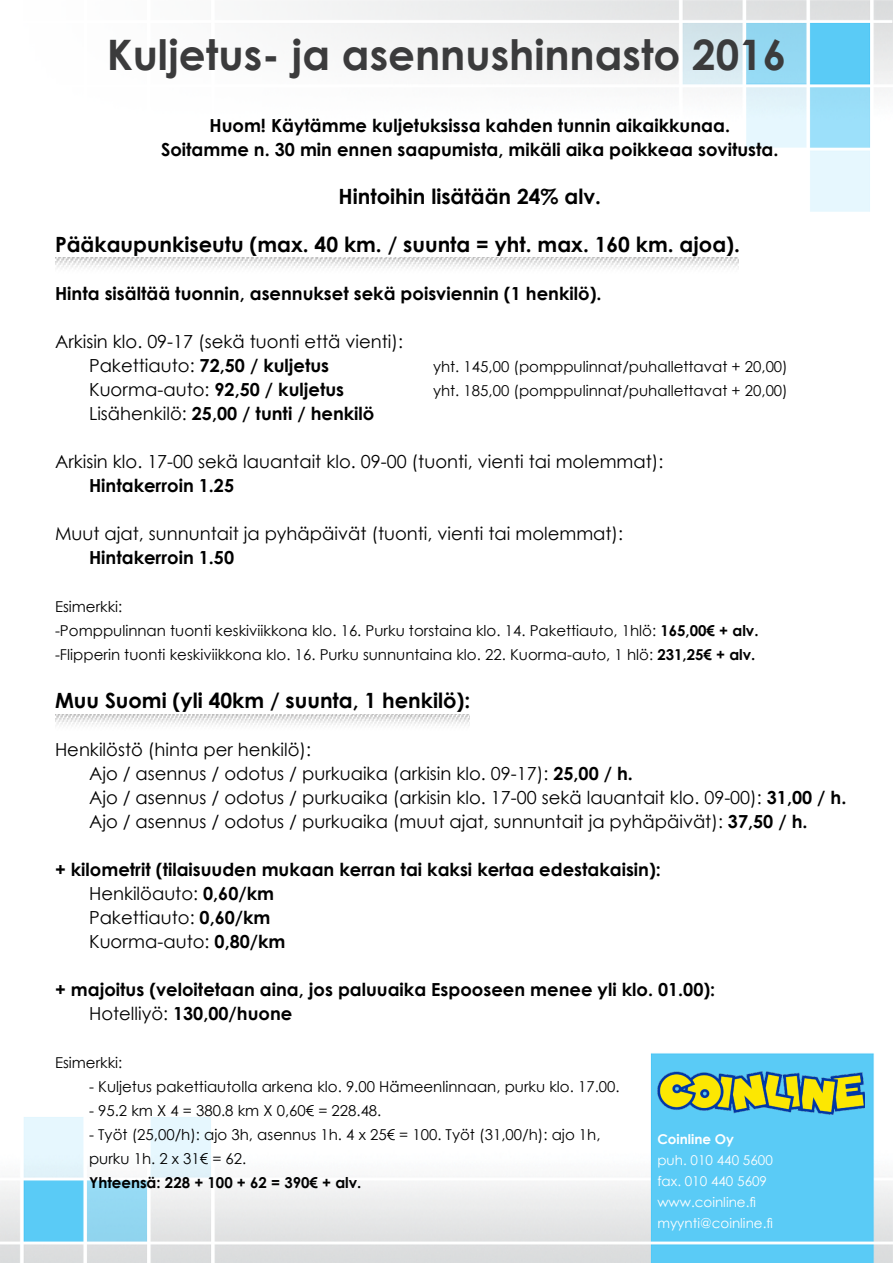
<style>
.page{position:relative;width:893px;height:1263px;background:#fff}
.page>*{position:absolute;margin:0;border:0;box-sizing:border-box;transform-origin:0 0}
.t1{font:700 42px "Century Gothic";color:#3b3b3c}
.t2{font:700 21px "Century Gothic";color:#000}
.t3{font:700 18px/24px "Century Gothic";color:#000}
.t4{font:18px/24px "Century Gothic";color:#000}
.t5{font:15px/24px "Century Gothic";color:#000}
.t6{font:700 15px "Century Gothic";color:#000}
.t7{font:13.5px/21px "Century Gothic";color:#fff}
.t8{font:700 13.5px "Century Gothic";color:#fff}
.s1{font-weight:700}
.s2{font-weight:400}
</style>
<div class="page">
<img style="left:0;top:0;width:893px;height:1263px">
<img style="left:657px;top:1072px;width:207px;height:43px">
<img style="left:56px;top:257px;width:683px;height:19px">
<img style="left:56px;top:714px;width:414px;height:20px">
<h1 class="t1" style="left:107px;top:28px;width:681px">Kuljetus- ja asennushinnasto 2016</h1>
<p class="t3" style="left:161px;top:113px;width:619px;text-align:center">Huom! Käytämme kuljetuksissa kahden tunnin aikaikkunaa.<br>Soitamme n. 30 min ennen saapumista, mikäli aika poikkeaa sovitusta.</p>
<p class="t2" style="left:338px;top:183px;width:264px">Hintoihin lisätään 24% alv.</p>
<p class="t2" style="left:55px;top:231px;width:687px">Pääkaupunkiseutu (max. 40 km. / suunta = yht. max. 160 km. ajoa).</p>
<p class="t3" style="left:55px;top:281px;width:548px">Hinta sisältää tuonnin, asennukset sekä poisviennin (1 henkilö).</p>
<p class="t4" style="left:89px;top:329px;width:316px;text-indent:-34px">Arkisin klo. 09-17 (sekä tuonti että vienti):<br>Pakettiauto: <span class="s1">72,50 / kuljetus</span></p>
<p class="t5" style="left:433px;top:354px;width:356px">yht. 145,00 (pomppulinnat/puhallettavat + 20,00)</p>
<p class="t3" style="left:89px;top:377px;width:257px"><span class="s2">Kuorma-auto:</span> 92,50 / kuljetus</p>
<p class="t5" style="left:433px;top:378px;width:356px">yht. 185,00 (pomppulinnat/puhallettavat + 20,00)</p>
<p class="t3" style="left:89px;top:401px;width:287px"><span class="s2">Lisähenkilö:</span> 25,00 / tunti / henkilö</p>
<p class="t4" style="left:55px;top:449px;width:610px">Arkisin klo. 17-00 sekä lauantait klo. 09-00 (tuonti, vienti tai molemmat):</p>
<p class="t3" style="left:89px;top:473px;width:147px">Hintakerroin 1.25</p>
<p class="t4" style="left:55px;top:521px;width:570px">Muut ajat, sunnuntait ja pyhäpäivät (tuonti, vienti tai molemmat):</p>
<p class="t3" style="left:89px;top:545px;width:147px">Hintakerroin 1.50</p>
<p class="t5" style="left:55px;top:594px;width:705px">Esimerkki:<br>-Pomppulinnan tuonti keskiviikkona klo. 16. Purku torstaina klo. 14. Pakettiauto, 1hlö: <span class="s1">165,00€ + alv. </span>-Flipperin tuonti keskiviikkona klo. 16. Purku sunnuntaina klo. 22. Kuorma-auto, 1 hlö: <span class="s1">231,25€ + alv.</span></p>
<p class="t2" style="left:55px;top:687px;width:417px">Muu Suomi (yli 40km / suunta, 1 henkilö):</p>
<p class="t4" style="left:89px;top:737px;width:759px;text-indent:-34px">Henkilöstö (hinta per henkilö):<br>Ajo / asennus / odotus / purkuaika (arkisin klo. 09-17): <span class="s1">25,00 / h.<br></span>Ajo / asennus / odotus / purkuaika (arkisin klo. 17-00 sekä lauantait klo. 09-00): <span class="s1">31,00 / h.<br></span>Ajo / asennus / odotus / purkuaika (muut ajat, sunnuntait ja pyhäpäivät): <span class="s1">37,50 / h.</span></p>
<p class="t3" style="left:89px;top:857px;width:573px;text-indent:-34px">+ kilometrit (tilaisuuden mukaan kerran tai kaksi kertaa edestakaisin):<br><span class="s2">Henkilöauto:</span> 0,60/km<br><span class="s2">Pakettiauto:</span> 0,60/km<br><span class="s2">Kuorma-auto:</span> 0,80/km</p>
<p class="t3" style="left:89px;top:977px;width:628px;text-indent:-34px">+ majoitus (veloitetaan aina, jos paluuaika Espooseen menee yli klo. 01.00):<br><span class="s2">Hotelliyö:</span> 130,00/huone</p>
<p class="t5" style="left:55px;top:1050px;width:69px">Esimerkki:</p>
<p class="t5" style="left:89px;top:1074px;width:532px">- Kuljetus pakettiautolla arkena klo. 9.00 Hämeenlinnaan, purku klo. 17.00.</p>
<p class="t5" style="left:89px;top:1098px;width:294px">- 95.2 km X 4 = 380.8 km X 0,60€ = 228.48.</p>
<p class="t5" style="left:89px;top:1122px;width:513px">- Työt (25,00/h): ajo 3h, asennus 1h. 4 x 25€ = 100. Työt (31,00/h): ajo 1h, purku 1h. 2 x 31€ = 62.</p>
<p class="t6" style="left:89px;top:1173px;width:274px">Yhteensä: 228 + 100 + 62 = 390€ + alv.</p>
<p class="t8" style="left:657px;top:1130px;width:78px">Coinline Oy</p>
<p class="t7" style="left:657px;top:1149px;width:117px">puh. 010 440 5600 fax. 010 440 5609 www.coinline.fi myynti@coinline.fi</p>
</div>
